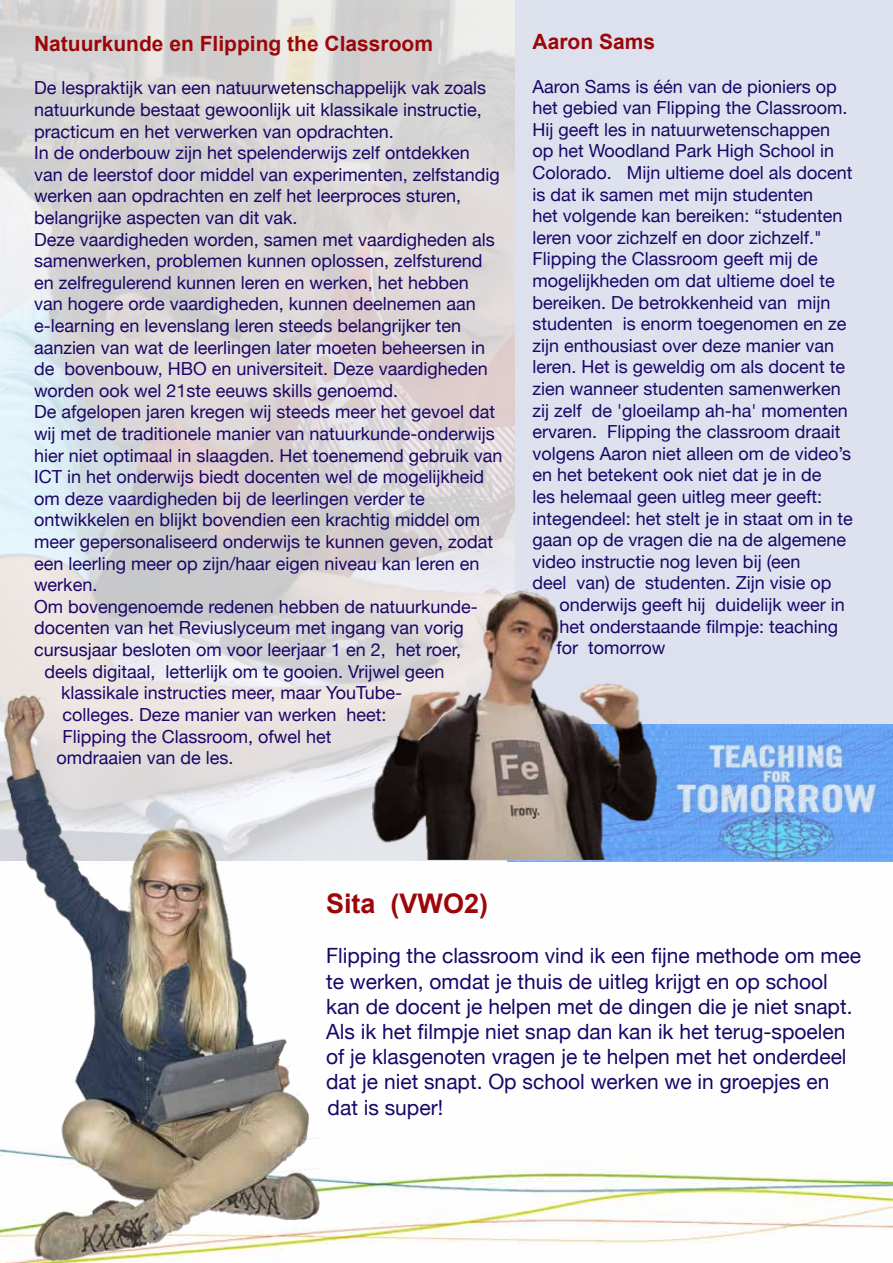
<style>
.page{position:relative;width:893px;height:1263px;background:#fff}
.page>*{position:absolute;margin:0;border:0;box-sizing:border-box;transform-origin:0 0}
.t1{font:700 27px "Arial";color:#9d0609}
.t2{font:21px/25.2px "Helvetica Neue";color:#1a0568}
.t3{font:700 21px "Arial";color:#9d0609}
.t4{font:18px/21.6px "Helvetica Neue";color:#1a0568}
</style>
<div class="page">
<img style="left:322px;top:860px;width:571px;height:384px">
<img style="left:0;top:0;width:516px;height:860px">
<div style="left:516px;top:0;width:377px;height:725px;background:#dde2ee"></div>
<img style="left:0;top:686px;width:322px;height:577px">
<img style="left:507px;top:725px;width:386px;height:136px">
<img style="left:372px;top:589px;width:288px;height:271px">
<p class="t3" style="left:34px;top:29px;width:401px">Natuurkunde en Flipping the Classroom</p>
<p class="t4" style="left:34px;top:77px;width:454px">De lespraktijk van een natuurwetenschappelijk vak zoals</p>
<p class="t4" style="left:34px;top:99px;width:449px">natuurkunde bestaat gewoonlijk uit klassikale instructie,</p>
<p class="t4" style="left:34px;top:120px;width:361px">practicum en het verwerken van opdrachten.</p>
<p class="t4" style="left:34px;top:142px;width:437px">In de onderbouw zijn het spelenderwijs zelf ontdekken</p>
<p class="t4" style="left:34px;top:163px;width:467px">van de leerstof door middel van experimenten, zelfstandig</p>
<p class="t4" style="left:34px;top:185px;width:429px">werken aan opdrachten en zelf het leerproces sturen,</p>
<p class="t4" style="left:34px;top:207px;width:265px">belangrijke aspecten van dit vak.</p>
<p class="t4" style="left:34px;top:228px;width:462px">Deze vaardigheden worden, samen met vaardigheden als</p>
<p class="t4" style="left:34px;top:250px;width:450px">samenwerken, problemen kunnen oplossen, zelfsturend</p>
<p class="t4" style="left:34px;top:271px;width:436px">en zelfregulerend kunnen leren en werken, het hebben</p>
<p class="t4" style="left:34px;top:293px;width:443px">van hogere orde vaardigheden, kunnen deelnemen aan</p>
<p class="t4" style="left:34px;top:315px;width:429px">e-learning en levenslang leren steeds belangrijker ten</p>
<p class="t4" style="left:34px;top:336px;width:453px">aanzien van wat de leerlingen later moeten beheersen in</p>
<p class="t4" style="left:34px;top:358px;width:455px">de bovenbouw, HBO en universiteit. Deze vaardigheden</p>
<p class="t4" style="left:34px;top:379px;width:366px">worden ook wel 21ste eeuws skills genoemd.</p>
<p class="t4" style="left:34px;top:401px;width:463px">De afgelopen jaren kregen wij steeds meer het gevoel dat</p>
<p class="t4" style="left:34px;top:423px;width:462px">wij met de traditionele manier van natuurkunde-onderwijs</p>
<p class="t4" style="left:34px;top:444px;width:470px">hier niet optimaal in slaagden. Het toenemend gebruik van</p>
<p class="t4" style="left:34px;top:466px;width:452px">ICT in het onderwijs biedt docenten wel de mogelijkheid</p>
<p class="t4" style="left:34px;top:487px;width:392px">om deze vaardigheden bij de leerlingen verder te</p>
<p class="t4" style="left:34px;top:509px;width:448px">ontwikkelen en blijkt bovendien een krachtig middel om</p>
<p class="t4" style="left:34px;top:531px;width:461px">meer gepersonaliseerd onderwijs te kunnen geven, zodat</p>
<p class="t4" style="left:34px;top:552px;width:447px">een leerling meer op zijn/haar eigen niveau kan leren en</p>
<p class="t4" style="left:34px;top:574px;width:65px">werken.</p>
<p class="t4" style="left:34px;top:595px;width:445px">Om bovengenoemde redenen hebben de natuurkunde-</p>
<p class="t4" style="left:34px;top:617px;width:431px">docenten van het Reviuslyceum met ingang van vorig</p>
<p class="t4" style="left:34px;top:639px;width:429px">cursusjaar besloten om voor leerjaar 1 en 2, het roer,</p>
<p class="t4" style="left:45px;top:660px;width:402px">deels digitaal, letterlijk om te gooien. Vrijwel geen</p>
<p class="t4" style="left:61px;top:682px;width:343px">klassikale instructies meer, maar YouTube-</p>
<p class="t4" style="left:63px;top:703px;width:326px">colleges. Deze manier van werken heet:</p>
<p class="t4" style="left:63px;top:725px;width:271px">Flipping the Classroom, ofwel het</p>
<p class="t4" style="left:57px;top:747px;width:179px">omdraaien van de les.</p>
<p class="t3" style="left:533px;top:27px;width:124px">Aaron Sams</p>
<p class="t4" style="left:533px;top:75px;width:322px">Aaron Sams is één van de pioniers op het gebied van Flipping the Classroom.<br>Hij geeft les in natuurwetenschappen op het Woodland Park High School in Colorado. Mijn ultieme doel als docent is dat ik samen met mijn studenten<br>het volgende kan bereiken: “studenten leren voor zichzelf en door zichzelf." Flipping the Classroom geeft mij de mogelijkheden om dat ultieme doel te bereiken. De betrokkenheid van mijn studenten is enorm toegenomen en ze zijn enthousiast over deze manier van leren. Het is geweldig om als docent te zien wanneer studenten samenwerken zij zelf de 'gloeilamp ah-ha' momenten ervaren. Flipping the classroom draait volgens Aaron niet alleen om de video’s en het betekent ook niet dat je in de<br>les helemaal geen uitleg meer geeft: integendeel: het stelt je in staat om in te gaan op de vragen die na de algemene video instructie nog leven bij (een<br>deel van) de studenten. Zijn visie op</p>
<p class="t4" style="left:557px;top:593px;width:290px">onderwijs geeft hij duidelijk weer in het onderstaande filmpje: teaching for tomorrow</p>
<h1 class="t1" style="left:326px;top:884px;width:164px">Sita (VWO2)</h1>
<p class="t2" style="left:326px;top:943px;width:536px">Flipping the classroom vind ik een fijne methode om mee te werken, omdat je thuis de uitleg krijgt en op school kan de docent je helpen met de dingen die je niet snapt.<br>Als ik het filmpje niet snap dan kan ik het terug-spoelen of je klasgenoten vragen je te helpen met het onderdeel dat je niet snapt. Op school werken we in groepjes en dat is super!</p>
</div>
